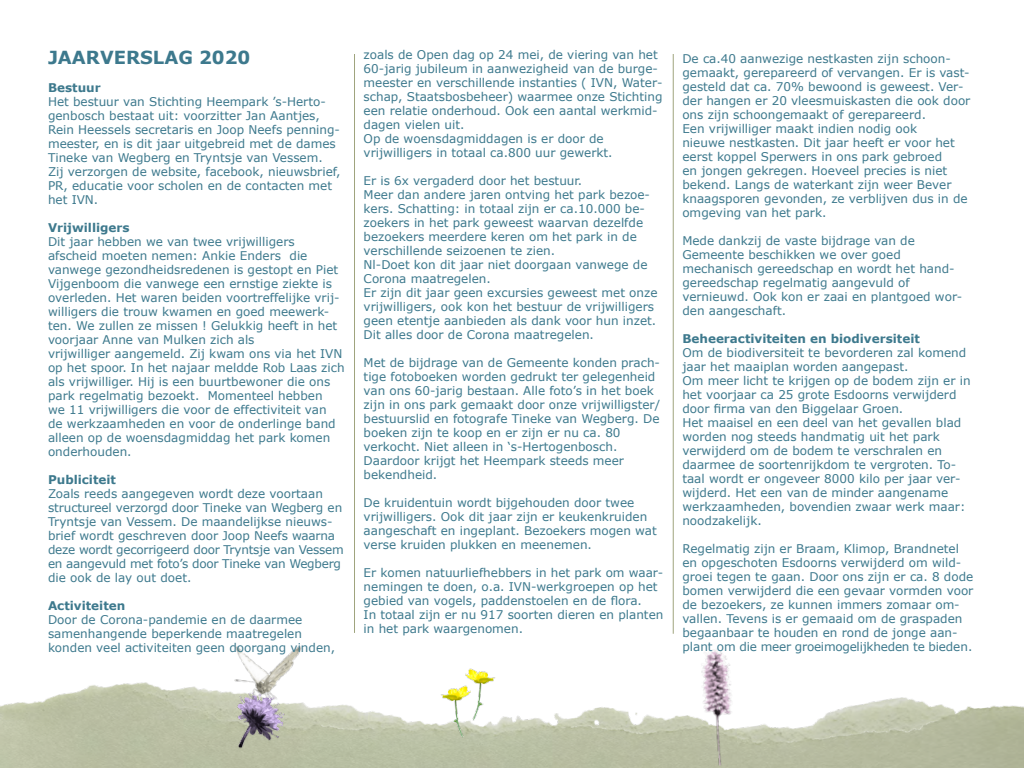
<style>
.page{position:relative;width:1024px;height:768px;background:#fff}
.page>*{position:absolute;margin:0;border:0;box-sizing:border-box;transform-origin:0 0}
.t1{font:700 18px "Verdana";color:#3d798d}
.t2{font:12px/14px "Verdana";color:#3d798d}
.t3{font:700 12px "Verdana";color:#3d798d}
</style>
<div class="page">
<img style="left:1px;top:536px;width:1023px;height:232px">
<hr style="left:354px;top:54px;width:1px;height:579px;background:#9fa47e">
<hr style="left:673px;top:54px;width:1px;height:580px;background:#9fa47e">
<img style="left:688px;top:645px;width:52px;height:121px">
<img style="left:212px;top:609px;width:110px;height:110px">
<img style="left:227px;top:685px;width:63px;height:71px">
<img style="left:433px;top:677px;width:38px;height:74px">
<img style="left:465px;top:661px;width:38px;height:74px">
<p class="t1" style="left:48px;top:44px;width:204px">JAARVERSLAG 2020</p>
<p class="t3" style="left:48px;top:79px;width:54px">Bestuur</p>
<p class="t2" style="left:48px;top:94px;width:294px">Het bestuur van Stichting Heempark ’s-Herto&shy;genbosch bestaat uit: voorzitter Jan Aantjes, Rein Heessels secretaris en Joop Neefs penning&shy;meester, en is dit jaar uitgebreid met de dames Tineke van Wegberg en Tryntsje van Vessem.<br>Zij verzorgen de website, facebook, nieuwsbrief, PR, educatie voor scholen en de contacten met het IVN.</p>
<p class="t3" style="left:48px;top:219px;width:83px">Vrijwilligers</p>
<p class="t2" style="left:48px;top:234px;width:248px">Dit jaar hebben we van twee vrijwilligers</p>
<p class="t2" style="left:48px;top:248px;width:261px">afscheid moeten nemen: Ankie Enders die</p>
<p class="t2" style="left:48px;top:262px;width:293px">vanwege gezondheidsredenen is gestopt en Piet Vijgenboom die vanwege een ernstige ziekte is overleden. Het waren beiden voortreffelijke vrij&shy;willigers die trouw kwamen en goed meewerk&shy;ten. We zullen ze missen ! Gelukkig heeft in het voorjaar Anne van Mulken zich als</p>
<p class="t2" style="left:48px;top:346px;width:298px">vrijwilliger aangemeld. Zij kwam ons via het IVN op het spoor. In het najaar meldde Rob Laas zich als vrijwilliger. Hij is een buurtbewoner die ons park regelmatig bezoekt. Momenteel hebben<br>we 11 vrijwilligers die voor de effectiviteit van<br>de werkzaamheden en voor de onderlinge band alleen op de woensdagmiddag het park komen onderhouden.</p>
<p class="t3" style="left:48px;top:471px;width:70px">Publiciteit</p>
<p class="t2" style="left:48px;top:486px;width:297px">Zoals reeds aangegeven wordt deze voortaan structureel verzorgd door Tineke van Wegberg en Tryntsje van Vessem. De maandelijkse nieuws&shy;brief wordt geschreven door Joop Neefs waarna deze wordt gecorrigeerd door Tryntsje van Vessem en aangevuld met foto’s door Tineke van Wegberg die ook de lay out doet.</p>
<p class="t3" style="left:48px;top:597px;width:79px">Activiteiten</p>
<p class="t2" style="left:48px;top:612px;width:256px">Door de Corona-pandemie en de daarmee</p>
<p class="t2" style="left:48px;top:626px;width:256px">samenhangende beperkende maatregelen</p>
<p class="t2" style="left:48px;top:640px;width:289px">konden veel activiteiten geen doorgang vinden,</p>
<p class="t2" style="left:364px;top:48px;width:300px">zoals de Open dag op 24 mei, de viering van het 60-jarig jubileum in aanwezigheid van de burge&shy;meester en verschillende instanties ( IVN, Water&shy;schap, Staatsbosbeheer) waarmee onze Stichting een relatie onderhoud. Ook een aantal werkmid&shy;dagen vielen uit.</p>
<p class="t2" style="left:364px;top:132px;width:242px">Op de woensdagmiddagen is er door de</p>
<p class="t2" style="left:364px;top:146px;width:251px">vrijwilligers in totaal ca.800 uur gewerkt.</p>
<p class="t2" style="left:364px;top:174px;width:220px">Er is 6x vergaderd door het bestuur.</p>
<p class="t2" style="left:364px;top:188px;width:288px">Meer dan andere jaren ontving het park bezoe&shy;kers. Schatting: in totaal zijn er ca.10.000 be&shy;zoekers in het park geweest waarvan dezelfde bezoekers meerdere keren om het park in de verschillende seizoenen te zien.</p>
<p class="t2" style="left:364px;top:258px;width:285px">Nl-Doet kon dit jaar niet doorgaan vanwege de<br>Corona maatregelen.</p>
<p class="t2" style="left:364px;top:286px;width:295px">Er zijn dit jaar geen excursies geweest met onze vrijwilligers, ook kon het bestuur de vrijwilligers geen etentje aanbieden als dank voor hun inzet.<br>Dit alles door de Corona maatregelen.</p>
<p class="t2" style="left:364px;top:356px;width:298px">Met de bijdrage van de Gemeente konden prach&shy;tige fotoboeken worden gedrukt ter gelegenheid van ons 60-jarig bestaan. Alle foto’s in het boek zijn in ons park gemaakt door onze vrijwilligster/ bestuurslid en fotografe Tineke van Wegberg. De boeken zijn te koop en er zijn er nu ca. 80</p>
<p class="t2" style="left:364px;top:440px;width:255px">verkocht. Niet alleen in ‘s-Hertogenbosch.</p>
<p class="t2" style="left:364px;top:454px;width:262px">Daardoor krijgt het Heempark steeds meer</p>
<p class="t2" style="left:364px;top:468px;width:75px">bekendheid.</p>
<p class="t2" style="left:364px;top:496px;width:295px">De kruidentuin wordt bijgehouden door twee vrijwilligers. Ook dit jaar zijn er keukenkruiden aangeschaft en ingeplant. Bezoekers mogen wat verse kruiden plukken en meenemen.</p>
<p class="t2" style="left:364px;top:566px;width:301px">Er komen natuurliefhebbers in het park om waar&shy;nemingen te doen, o.a. IVN-werkgroepen op het gebied van vogels, paddenstoelen en de flora.</p>
<p class="t2" style="left:364px;top:608px;width:301px">In totaal zijn er nu 917 soorten dieren en planten in het park waargenomen.</p>
<p class="t2" style="left:682px;top:52px;width:270px">De ca.40 aanwezige nestkasten zijn schoon-</p>
<p class="t2" style="left:682px;top:66px;width:290px">gemaakt, gerepareerd of vervangen. Er is vast&shy;gesteld dat ca. 70% bewoond is geweest. Ver&shy;der hangen er 20 vleesmuiskasten die ook door ons zijn schoongemaakt of gerepareerd.</p>
<p class="t2" style="left:682px;top:122px;width:236px">Een vrijwilliger maakt indien nodig ook</p>
<p class="t2" style="left:682px;top:136px;width:287px">nieuwe nestkasten. Dit jaar heeft er voor het eerst koppel Sperwers in ons park gebroed<br>en jongen gekregen. Hoeveel precies is niet bekend. Langs de waterkant zijn weer Bever knaagsporen gevonden, ze verblijven dus in de omgeving van het park.</p>
<p class="t2" style="left:682px;top:234px;width:234px">Mede dankzij de vaste bijdrage van de</p>
<p class="t2" style="left:682px;top:248px;width:220px">Gemeente beschikken we over goed</p>
<p class="t2" style="left:682px;top:262px;width:274px">mechanisch gereedschap en wordt het hand-</p>
<p class="t2" style="left:682px;top:276px;width:229px">gereedschap regelmatig aangevuld of</p>
<p class="t2" style="left:682px;top:290px;width:282px">vernieuwd. Ook kon er zaai en plantgoed wor&shy;den aangeschaft.</p>
<p class="t3" style="left:682px;top:330px;width:239px">Beheeractiviteiten en biodiversiteit</p>
<p class="t2" style="left:682px;top:346px;width:285px">Om de biodiversiteit te bevorderen zal komend jaar het maaiplan worden aangepast.</p>
<p class="t2" style="left:682px;top:374px;width:290px">Om meer licht te krijgen op de bodem zijn er in het voorjaar ca 25 grote Esdoorns verwijderd door firma van den Biggelaar Groen.</p>
<p class="t2" style="left:682px;top:416px;width:285px">Het maaisel en een deel van het gevallen blad worden nog steeds handmatig uit het park verwijderd om de bodem te verschralen en daarmee de soortenrijkdom te vergroten. To&shy;taal wordt er ongeveer 8000 kilo per jaar ver&shy;wijderd. Het een van de minder aangename werkzaamheden, bovendien zwaar werk maar: noodzakelijk.</p>
<p class="t2" style="left:682px;top:542px;width:293px">Regelmatig zijn er Braam, Klimop, Brandnetel en opgeschoten Esdoorns verwijderd om wild&shy;groei tegen te gaan. Door ons zijn er ca. 8 dode bomen verwijderd die een gevaar vormden voor de bezoekers, ze kunnen immers zomaar om&shy;vallen. Tevens is er gemaaid om de graspaden begaanbaar te houden en rond de jonge aan&shy;plant om die meer groeimogelijkheden te bieden.</p>
</div>
